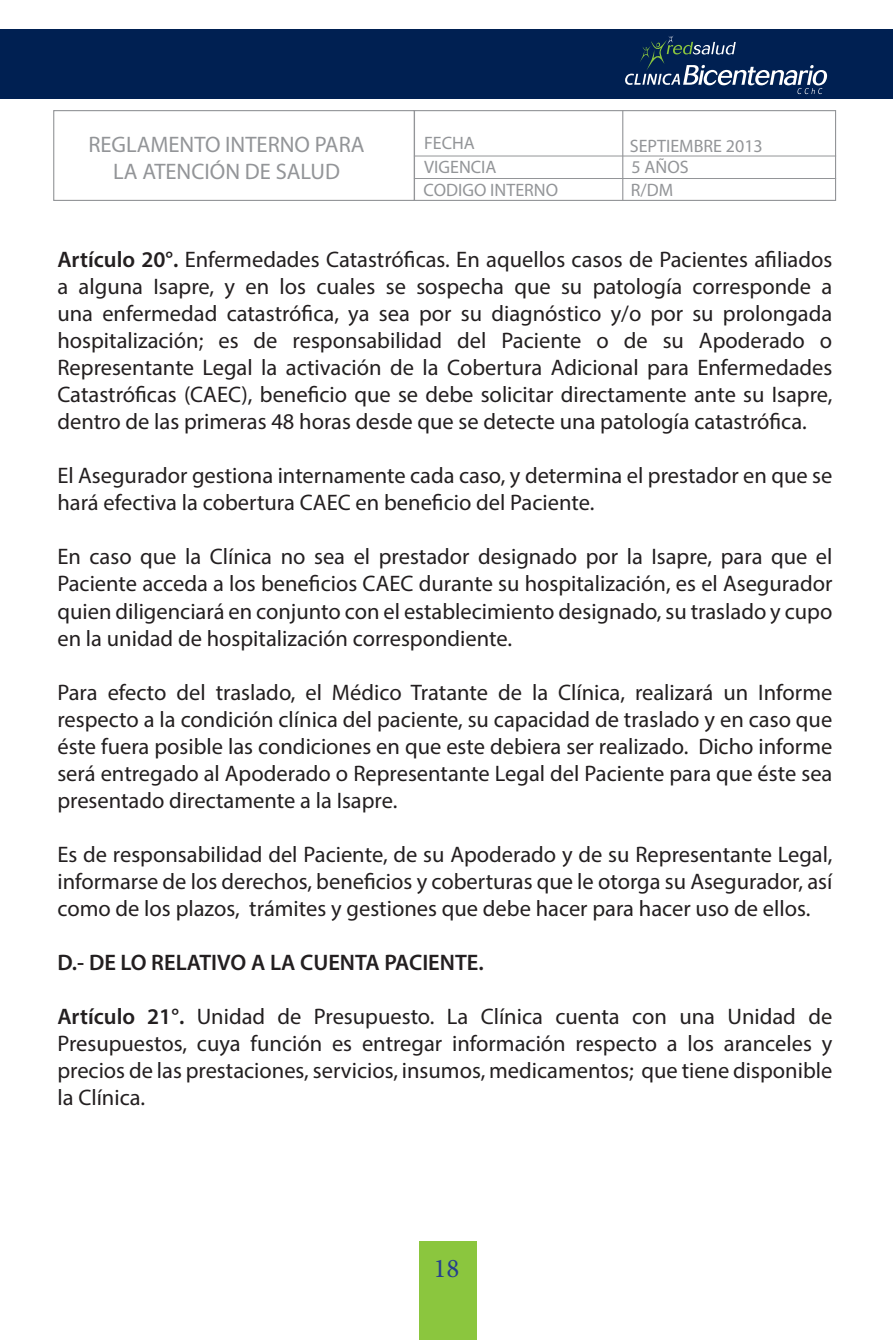
<style>
.page{position:relative;width:893px;height:1340px;background:#fff}
.page>*{position:absolute;margin:0;border:0;box-sizing:border-box;transform-origin:0 0}
.t1{font:27px "Minion Pro";color:#253f8e}
.t2{font:22.5px/27px "Myriad Pro";color:#231f20;text-align:justify}
.t3{font:22.5px/27px "Myriad Pro";color:#939598;text-align:center}
.t4{font:600 22.5px "Myriad Pro";color:#231f20}
.t5{font:18px/22.3px "Myriad Pro";color:#939598}
.s1{font-weight:600}
</style>
<div class="page">
<div style="left:419px;top:1241px;width:58px;height:98px;background:#8bc63e"></div>
<div style="left:53px;top:110px;width:362px;height:91px;border:1px solid #939598"></div>
<div style="left:414px;top:110px;width:422px;height:91px;border:1px solid #939598"></div>
<hr style="left:622px;top:110px;width:1px;height:90px;background:#939598">
<hr style="left:414px;top:178px;width:422px;height:1px;background:#939598">
<hr style="left:414px;top:156px;width:422px;height:1px;background:#939598">
<div style="left:0;top:29px;width:893px;height:70px;background:#002052"></div>
<svg style="left:625px;top:35px;width:202px;height:59px"></svg>
<p class="t3" style="left:88px;top:130px;width:278px">REGLAMENTO INTERNO PARA<br>LA ATENCIÓN DE SALUD</p>
<p class="t5" style="left:424px;top:131px;width:52px">FECHA</p>
<p class="t5" style="left:424px;top:179px;width:136px">CODIGO INTERNO</p>
<p class="t5" style="left:424px;top:155px;width:74px">VIGENCIA</p>
<p class="t5" style="left:630px;top:134px;width:134px">SEPTIEMBRE 2013<br>5 AÑOS<br>R/DM</p>
<p class="t2" style="left:57px;top:246px;width:777px"><span class="s1">Artículo 20°.</span> Enfermedades Catastróficas. En aquellos casos de Pacientes afiliados a alguna Isapre, y en los cuales se sospecha que su patología corresponde a una enfermedad catastrófica, ya sea por su diagnóstico y/o por su prolongada hospitalización; es de responsabilidad del Paciente o de su Apoderado o Representante Legal la activación de la Cobertura Adicional para Enfermedades Catastróficas (CAEC), beneficio que se debe solicitar directamente ante su Isapre, dentro de las primeras 48 horas desde que se detecte una patología catastrófica.</p>
<p class="t2" style="left:57px;top:462px;width:776px">El Asegurador gestiona internamente cada caso, y determina el prestador en que se hará efectiva la cobertura CAEC en beneficio del Paciente.</p>
<p class="t2" style="left:57px;top:543px;width:777px">En caso que la Clínica no sea el prestador designado por la Isapre, para que el Paciente acceda a los beneficios CAEC durante su hospitalización, es el Asegurador quien diligenciará en conjunto con el establecimiento designado, su traslado y cupo en la unidad de hospitalización correspondiente.</p>
<p class="t2" style="left:57px;top:678px;width:777px">Para efecto del traslado, el Médico Tratante de la Clínica, realizará un Informe respecto a la condición clínica del paciente, su capacidad de traslado y en caso que éste fuera posible las condiciones en que este debiera ser realizado. Dicho informe será entregado al Apoderado o Representante Legal del Paciente para que éste sea presentado directamente a la Isapre.</p>
<p class="t2" style="left:57px;top:840px;width:777px">Es de responsabilidad del Paciente, de su Apoderado y de su Representante Legal, informarse de los derechos, beneficios y coberturas que le otorga su Asegurador, así como de los plazos, trámites y gestiones que debe hacer para hacer uso de ellos.</p>
<p class="t4" style="left:57px;top:947px;width:428px">D.- DE LO RELATIVO A LA CUENTA PACIENTE.</p>
<p class="t2" style="left:57px;top:1002px;width:776px"><span class="s1">Artículo 21°.</span> Unidad de Presupuesto. La Clínica cuenta con una Unidad de Presupuestos, cuya función es entregar información respecto a los aranceles y precios de las prestaciones, servicios, insumos, medicamentos; que tiene disponible la Clínica.</p>
<p class="t1" style="left:433px;top:1249px;width:27px">18</p>
</div>
